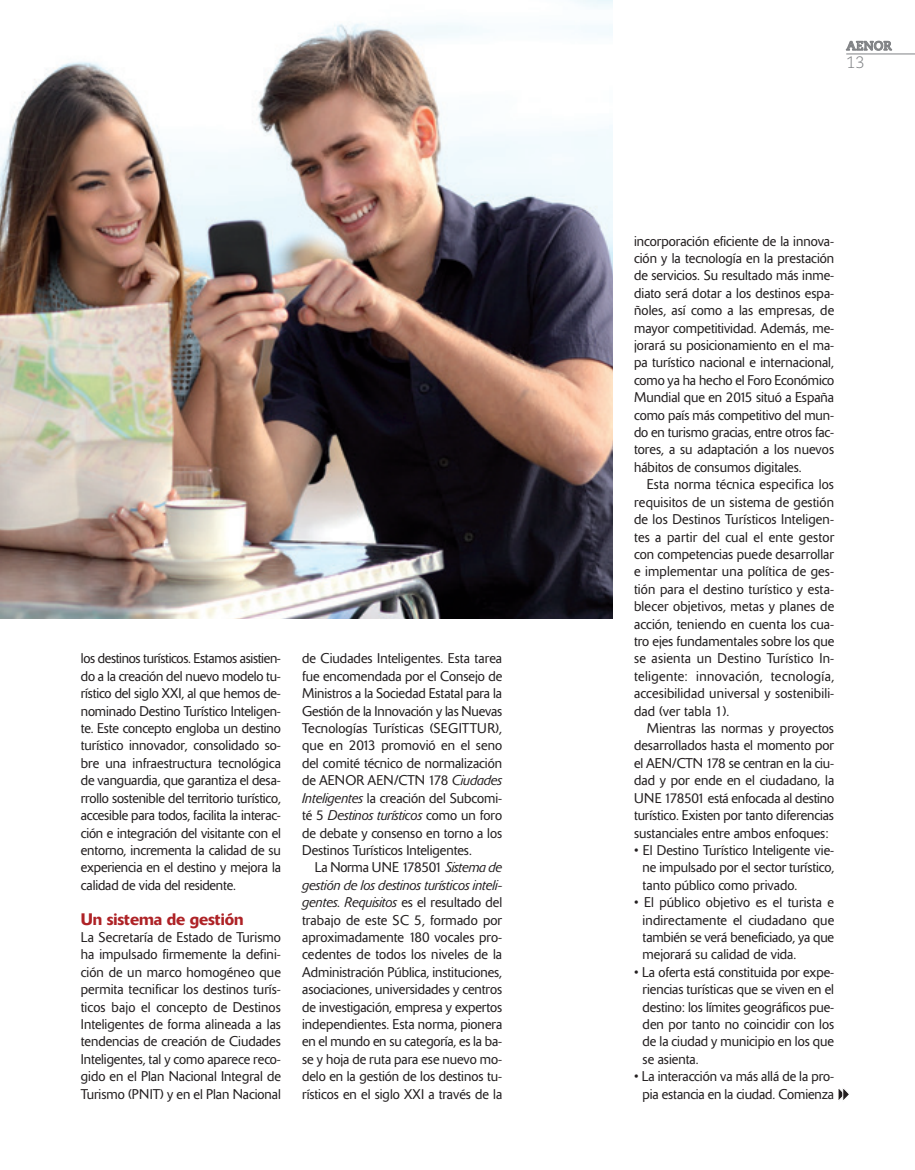
<style>
.page{position:relative;width:915px;height:1170px;background:#fff}
.page>*{position:absolute;margin:0;border:0;box-sizing:border-box;transform-origin:0 0}
._04_LADILLO{font:500 16.5px "Delta";color:#ae2226}
.t1{font:300 16.5px "Caecilia LT Std";color:#808285}
._04_TEXTO_CORRIDO{font:300 13.95px/17.4px "Delta";color:#231f20;text-align:justify}
.t2{font:700 12.75px "Caecilia LT Std";color:#808285}
.s1{font-style:italic}
</style>
<div class="page">
<svg style="left:846px;top:41px;width:45px;height:10px"></svg>
<hr style="left:846px;top:54px;width:68px;height:1px;background:#808285">
<img style="left:0;top:0;width:612px;height:618px">
<svg style="left:838px;top:1088px;width:11px;height:12px"></svg>
<p class="_04_TEXTO_CORRIDO" style="left:81px;top:650px;width:201px">los destinos turísticos. Estamos asistien&shy;do a la creación del nuevo modelo tu&shy;rístico del siglo XXI, al que hemos de&shy;nominado Destino Turístico Inteligen&shy;te. Este concepto engloba un destino turístico innovador, consolidado so&shy;bre una infraestructura tecnológica de vanguardia, que garantiza el desa&shy;rrollo sostenible del territorio turístico, accesible para todos, facilita la interac&shy;ción e integración del visitante con el entorno, incrementa la calidad de su experiencia en el destino y mejora la calidad de vida del residente.</p>
<p class="_04_LADILLO" style="left:81px;top:908px;width:164px">Un sistema de gestión</p>
<p class="_04_TEXTO_CORRIDO" style="left:81px;top:928px;width:201px">La Secretaría de Estado de Turismo ha impulsado firmemente la defini&shy;ción de un marco homogéneo que permita tecnificar los destinos turís&shy;ticos bajo el concepto de Destinos Inteligentes de forma alineada a las tendencias de creación de Ciudades Inteligentes, tal y como aparece reco&shy;gido en el Plan Nacional Integral de Turismo (PNIT) y en el Plan Nacional</p>
<p class="_04_TEXTO_CORRIDO" style="left:302px;top:650px;width:201px">de Ciudades Inteligentes. Esta tarea fue encomendada por el Consejo de Ministros a la Sociedad Estatal para la Gestión de la Innovación y las Nuevas Tecnologías Turísticas (SEGITTUR), que en 2013 promovió en el seno del comité técnico de normalización de AENOR AEN/CTN 178 <span class="s1">Ciudades Inteligentes</span> la creación del Subcomi&shy;té 5 <span class="s1">Destinos turísticos</span> como un foro de debate y consenso en torno a los Destinos Turísticos Inteligentes.</p>
<p class="_04_TEXTO_CORRIDO" style="left:302px;top:858px;width:201px;text-indent:13px">La Norma UNE 178501 <span class="s1">Sistema de gestión de los destinos turísticos inteli&shy;gentes. Requisitos</span> es el resultado del trabajo de este SC 5, formado por aproximadamente 180 vocales pro&shy;cedentes de todos los niveles de la Administración Pública, instituciones, asociaciones, universidades y centros de investigación, empresa y expertos independientes. Esta norma, pionera en el mundo en su categoría, es la ba&shy;se y hoja de ruta para ese nuevo mo&shy;delo en la gestión de los destinos tu&shy;rísticos en el siglo XXI a través de la</p>
<p class="t2" style="left:846px;top:38px;width:47px">AENOR</p>
<p class="t1" style="left:846px;top:53px;width:20px">13</p>
<p class="_04_TEXTO_CORRIDO" style="left:634px;top:232px;width:201px">incorporación eficiente de la innova&shy;ción y la tecnología en la prestación de servicios. Su resultado más inme&shy;diato será dotar a los destinos espa&shy;ñoles, así como a las empresas, de mayor competitividad. Además, me&shy;jorará su posicionamiento en el ma&shy;pa turístico nacional e internacional, como ya ha hecho el Foro Económico Mundial que en 2015 situó a España como país más competitivo del mun&shy;do en turismo gracias, entre otros fac&shy;tores, a su adaptación a los nuevos hábitos de consumos digitales.</p>
<p class="_04_TEXTO_CORRIDO" style="left:634px;top:476px;width:201px;text-indent:13px">Esta norma técnica especifica los requisitos de un sistema de gestión de los Destinos Turísticos Inteligen&shy;tes a partir del cual el ente gestor con competencias puede desarrollar e implementar una política de ges&shy;tión para el destino turístico y esta&shy;blecer objetivos, metas y planes de acción, teniendo en cuenta los cua&shy;tro ejes fundamentales sobre los que se asienta un Destino Turístico In&shy;teligente: innovación, tecnología, accesibilidad universal y sostenibili&shy;dad (ver tabla 1).</p>
<p class="_04_TEXTO_CORRIDO" style="left:634px;top:719px;width:201px;text-indent:13px">Mientras las normas y proyectos desarrollados hasta el momento por el AEN/CTN 178 se centran en la ciu&shy;dad y por ende en el ciudadano, la UNE 178501 está enfocada al destino turístico. Existen por tanto diferencias sustanciales entre ambos enfoques:</p>
<p class="_04_TEXTO_CORRIDO" style="left:642px;top:841px;width:193px;text-indent:-9px">• El Destino Turístico Inteligente vie&shy;ne impulsado por el sector turístico, tanto público como privado.</p>
<p class="_04_TEXTO_CORRIDO" style="left:642px;top:893px;width:193px;text-indent:-9px">• El público objetivo es el turista e indirectamente el ciudadano que también se verá beneficiado, ya que mejorará su calidad de vida.</p>
<p class="_04_TEXTO_CORRIDO" style="left:642px;top:963px;width:193px;text-indent:-9px">• La oferta está constituida por expe&shy;riencias turísticas que se viven en el destino: los límites geográficos pue&shy;den por tanto no coincidir con los de la ciudad y municipio en los que se asienta.</p>
<p class="_04_TEXTO_CORRIDO" style="left:634px;top:1067px;width:201px;text-align:right">• La interacción va más allá de la pro&shy;pia estancia en la ciudad. Comienza</p>
</div>
